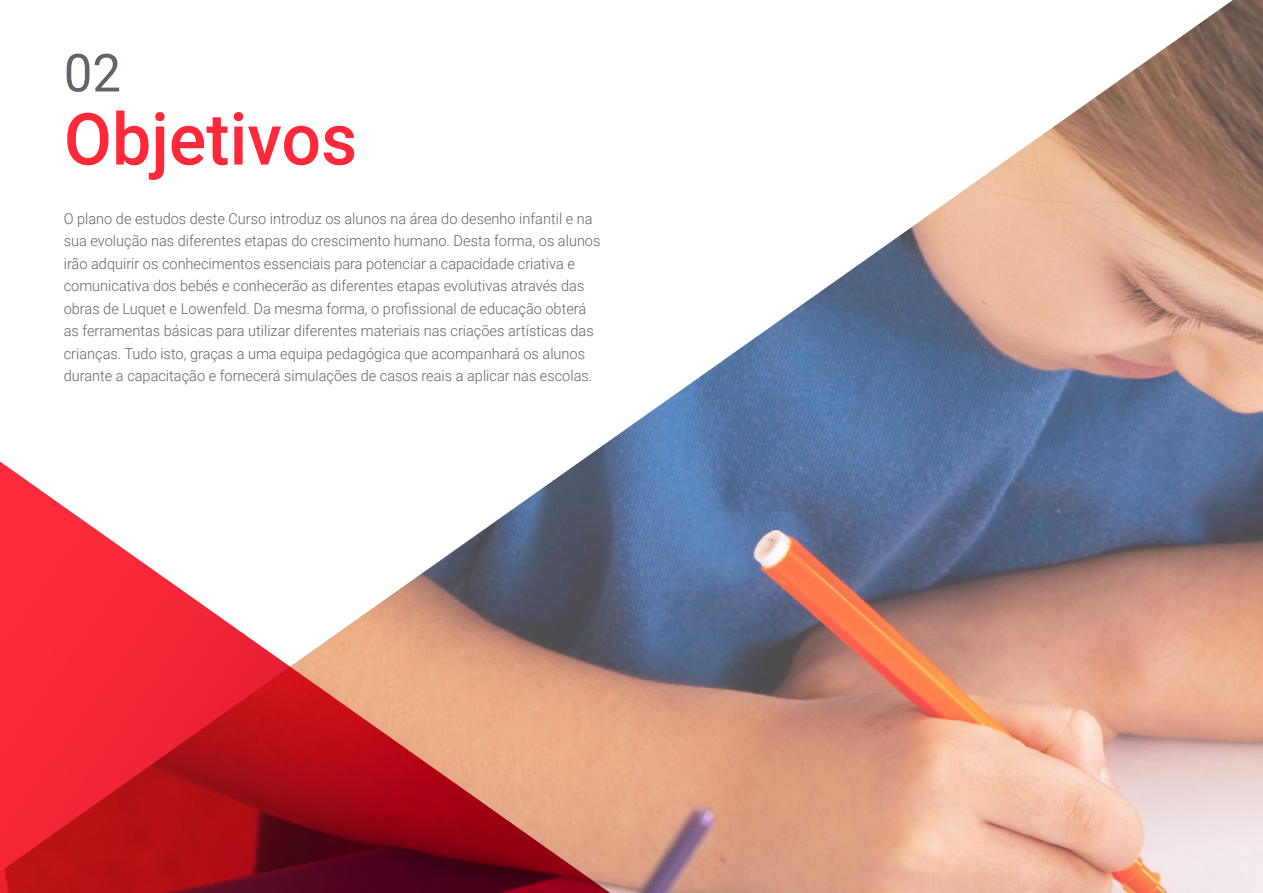
<style>
.page{position:relative;width:1263px;height:893px;background:#fff}
.page>*{position:absolute;margin:0;border:0;box-sizing:border-box;transform-origin:0 0}
.t1{font:500 72px "Roboto";color:#ff293a}
.t2{font:52.5px "Roboto";color:#61646a}
.t3{font:300 15px/22.5px "Roboto";color:#61646a}
</style>
<div class="page">
<img style="left:602px;top:0;width:661px;height:893px">
<svg style="left:0;top:446px;width:640px;height:447px"></svg>
<h2 class="t2" style="left:64px;top:36px;width:59px">02</h2>
<h1 class="t1" style="left:64px;top:89px;width:295px">Objetivos</h1>
<p class="t3" style="left:64px;top:207px;width:538px">O plano de estudos deste Curso introduz os alunos na área do desenho infantil e na sua evolução nas diferentes etapas do crescimento humano. Desta forma, os alunos irão adquirir os conhecimentos essenciais para potenciar a capacidade criativa e comunicativa dos bebés e conhecerão as diferentes etapas evolutivas através das obras de Luquet e Lowenfeld. Da mesma forma, o profissional de educação obterá as ferramentas básicas para utilizar diferentes materiais nas criações artísticas das crianças. Tudo isto, graças a uma equipa pedagógica que acompanhará os alunos durante a capacitação e fornecerá simulações de casos reais a aplicar nas escolas.</p>
</div>
